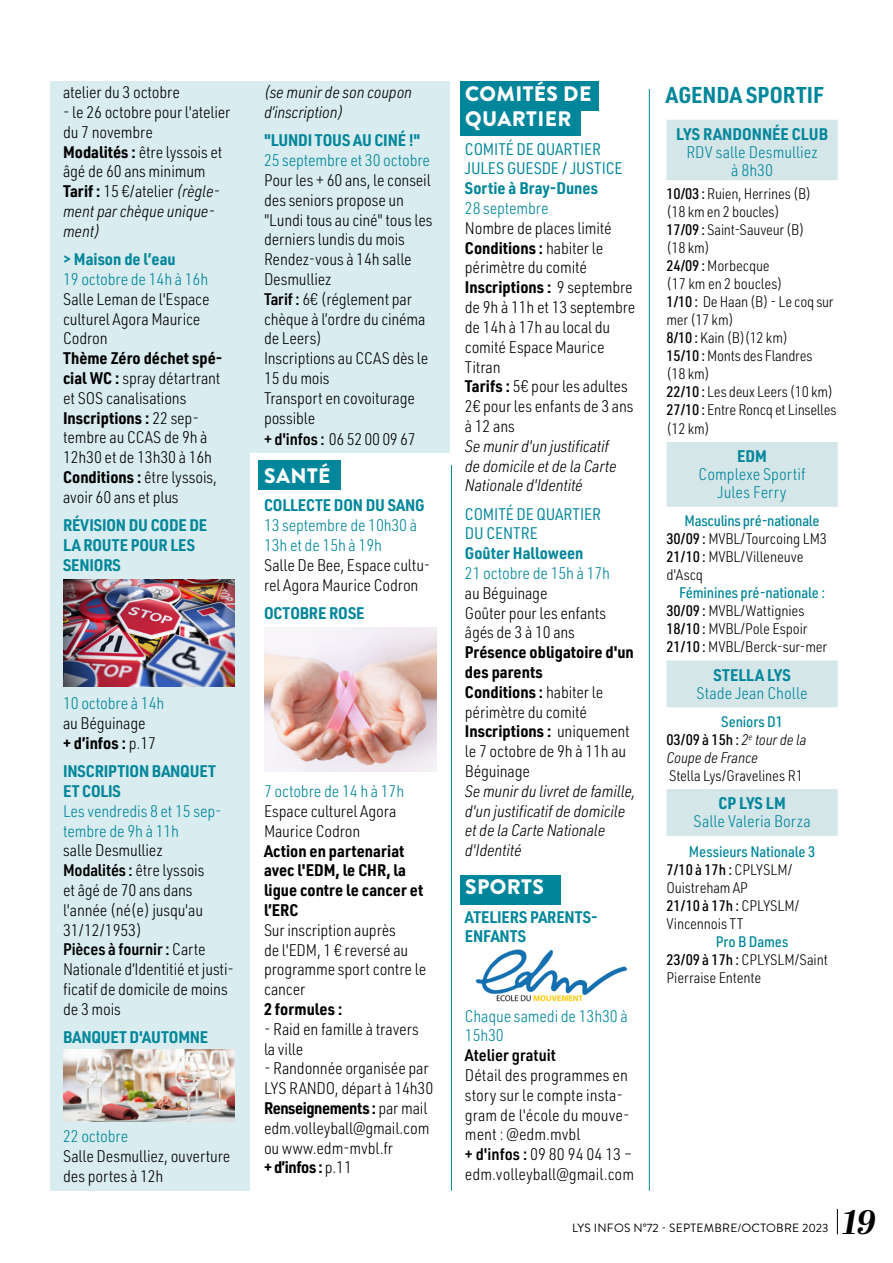
<style>
.page{position:relative;width:893px;height:1263px;background:#fff}
.page>*{position:absolute;margin:0;border:0;box-sizing:border-box;transform-origin:0 0}
.t1{font:italic 700 33.75px "Abril Display";color:#000}
.t2{font:700 22.5px "URWDIN Semi Cond";color:#00869a}
.t3{font:900 21px/25.2px "Brandon Grotesque";letter-spacing:.02em;color:#fff}
.t4{font:300 16.5px/19.8px "URWDIN Semi Cond";letter-spacing:-.01em;color:#000}
.t5{font:300 16.5px/19.8px "URWDIN Semi Cond";letter-spacing:-.01em;color:#00869a}
.t6{font:700 16.5px/19.8px "URWDIN Semi Cond";color:#00869a}
.t7{font:italic 300 16.5px/19.8px "URWDIN Semi Cond";letter-spacing:-.01em;color:#000}
.t8{font:700 16.5px/19.8px "URWDIN Semi Cond";color:#000}
.t9{font:16.5px/19.8px "URWDIN Semi Cond";letter-spacing:-.01em;color:#00869a}
.t10{font:600 16.5px "URWDIN Semi Cond";color:#000}
.t11{font:300 15px/18px "URWDIN Semi Cond";letter-spacing:-.01em;color:#000}
.t12{font:italic 300 15px/18px "URWDIN Semi Cond";letter-spacing:-.01em;color:#000}
.t13{font:12px "Brandon Grotesque";letter-spacing:.02em;color:#000}
.s1{font-weight:700}
.s2{font-style:italic}
.s3{font-weight:600}
.s4{font-weight:500}
.s5{font-weight:500;color:#00869a}
.s6{font-weight:500;font-style:normal;color:#00869a}
.s7{font-weight:500;font-style:normal}
</style>
<div class="page">
<div style="left:250px;top:81px;width:200px;height:371px;background:#d9ecef"></div>
<div style="left:460px;top:106px;width:121px;height:30px;background:#00869a"></div>
<div style="left:460px;top:81px;width:138px;height:30px;background:#00869a"></div>
<div style="left:50px;top:81px;width:200px;height:1110px;background:#d9ecef"></div>
<div style="left:460px;top:875px;width:100px;height:29px;background:#00869a"></div>
<svg style="left:837px;top:1209px;width:1px;height:25px"></svg>
<div style="left:259px;top:460px;width:82px;height:30px;background:#00869a"></div>
<svg style="left:666px;top:120px;width:172px;height:716px"></svg>
<img style="left:63px;top:579px;width:172px;height:107px">
<img style="left:475px;top:949px;width:153px;height:52px">
<hr style="left:451px;top:465px;width:1px;height:726px;background:#00869a">
<hr style="left:649px;top:89px;width:1px;height:1102px;background:#00869a">
<img style="left:265px;top:627px;width:171px;height:145px">
<img style="left:63px;top:1050px;width:172px;height:72px">
<p class="t4" style="left:63px;top:82px;width:118px">atelier du 3 octobre</p>
<p class="t4" style="left:63px;top:102px;width:169px">- le 26 octobre pour l'atelier du 7 novembre<br><span class="s1">Modalités :</span> être lyssois et âgé de 60 ans minimum<br><span class="s1">Tarif :</span> 15 €/atelier <span class="s2">(règle&shy;ment par chèque unique&shy;ment)</span></p>
<p class="t6" style="left:63px;top:249px;width:114px">&gt; Maison de l’eau</p>
<p class="t5" style="left:63px;top:269px;width:147px">19 octobre de 14h à 16h</p>
<p class="t4" style="left:63px;top:289px;width:148px">Salle Leman de l'Espace culturel Agora Maurice<br>Codron</p>
<p class="t4" style="left:63px;top:348px;width:161px"><span class="s1">Thème Zéro déchet spé&shy;cial WC :</span> spray détartrant et SOS canalisations<br><span class="s1">Inscriptions :</span> 22 sep&shy;tembre au CCAS de 9h à<br>12h30 et de 13h30 à 16h<br><span class="s1">Conditions :</span> être lyssois, avoir 60 ans et plus</p>
<p class="t6" style="left:63px;top:515px;width:146px">RÉVISION DU CODE DE<br>LA ROUTE POUR LES<br>SENIORS</p>
<p class="t7" style="left:264px;top:82px;width:150px">(se munir de son coupon d’inscription)</p>
<p class="t6" style="left:264px;top:130px;width:158px">"LUNDI TOUS AU CINÉ !"</p>
<p class="t5" style="left:264px;top:150px;width:168px">25 septembre et 30 octobre</p>
<p class="t4" style="left:264px;top:170px;width:170px">Pour les + 60 ans, le conseil des seniors propose un "Lundi tous au ciné" tous les derniers lundis du mois<br>Rendez-vous à 14h salle<br>Desmulliez<br><span class="s3">Tarif :</span> 6€ (réglement par chèque à l’ordre du cinéma de Leers)<br>Inscriptions au CCAS dès le<br>15 du mois<br>Transport en covoiturage possible</p>
<p class="t4" style="left:264px;top:429px;width:153px"><span class="s3">+ d'infos :</span> 06 52 00 09 67</p>
<p class="t3" style="left:264px;top:464px;width:68px">SANTÉ</p>
<p class="t6" style="left:264px;top:495px;width:162px">COLLECTE DON DU SANG</p>
<p class="t5" style="left:264px;top:515px;width:155px">13 septembre de 10h30 à<br>13h et de 15h à 19h</p>
<p class="t4" style="left:264px;top:555px;width:168px">Salle De Bee, Espace cultu&shy;rel Agora Maurice Codron</p>
<p class="t6" style="left:264px;top:602px;width:102px">OCTOBRE ROSE</p>
<p class="t5" style="left:63px;top:693px;width:103px">10 octobre à 14h</p>
<p class="t4" style="left:63px;top:713px;width:94px">au Béguinage <span class="s1">+ d’infos :</span> p.17</p>
<p class="t6" style="left:63px;top:761px;width:154px">INSCRIPTION BANQUET<br>ET COLIS</p>
<p class="t5" style="left:63px;top:801px;width:160px">Les vendredis 8 et 15 sep&shy;tembre de 9h à 11h</p>
<p class="t4" style="left:63px;top:840px;width:172px">salle Desmulliez<br><span class="s3">Modalités :</span> être lyssois<br>et âgé de 70 ans dans l'année (né(e) jusqu'au<br>31/12/1953)<br><span class="s3">Pièces à fournir :</span> Carte<br>Nationale d’Identitié et justi&shy;ficatif de domicile de moins de 3 mois</p>
<p class="t6" style="left:63px;top:1027px;width:147px">BANQUET D'AUTOMNE</p>
<p class="t5" style="left:63px;top:1126px;width:67px">22 octobre</p>
<p class="t4" style="left:63px;top:1146px;width:169px">Salle Desmulliez, ouverture des portes à 12h</p>
<p class="t5" style="left:264px;top:781px;width:142px">7 octobre de 14 h à 17h</p>
<p class="t4" style="left:264px;top:801px;width:134px">Espace culturel Agora<br>Maurice Codron</p>
<p class="t8" style="left:264px;top:840px;width:161px">Action en partenariat avec l'EDM, le CHR, la ligue contre le cancer et l’ERC</p>
<p class="t4" style="left:264px;top:919px;width:164px">Sur inscription auprès<br>de l'EDM, 1 € reversé au programme sport contre le cancer</p>
<p class="t8" style="left:264px;top:998px;width:80px">2 formules :</p>
<p class="t4" style="left:264px;top:1018px;width:156px">- Raid en famille à travers la ville</p>
<p class="t4" style="left:264px;top:1058px;width:171px">- Randonnée organisée par<br>LYS RANDO, départ à 14h30<br><span class="s1">Renseignements :</span> par mail edm.volleyball@gmail.com ou www.edm-mvbl.fr<br><span class="s1">+ d’infos :</span> p.11</p>
<p class="t3" style="left:465px;top:82px;width:128px">COMITÉS DE<br>QUARTIER</p>
<p class="t9" style="left:465px;top:138px;width:159px">COMITÉ DE QUARTIER<br>JULES GUESDE / JUSTICE</p>
<p class="t6" style="left:465px;top:178px;width:135px">Sortie à Bray-Dunes</p>
<p class="t5" style="left:465px;top:198px;width:85px">28 septembre</p>
<p class="t4" style="left:465px;top:218px;width:172px">Nombre de places limité<br><span class="s1">Conditions :</span> habiter le périmètre du comité<br><span class="s1">Inscriptions :</span> 9 septembre de 9h à 11h et 13 septembre de 14h à 17h au local du comité Espace Maurice<br>Titran<br><span class="s1">Tarifs :</span> 5€ pour les adultes<br>2€ pour les enfants de 3 ans à 12 ans</p>
<p class="t7" style="left:465px;top:435px;width:153px">Se munir d'un justificatif de domicile et de la Carte<br>Nationale d'Identité</p>
<p class="t9" style="left:465px;top:503px;width:138px">COMITÉ DE QUARTIER<br>DU CENTRE</p>
<p class="t6" style="left:465px;top:543px;width:120px">Goûter Halloween</p>
<p class="t5" style="left:465px;top:563px;width:147px">21 octobre de 15h à 17h</p>
<p class="t4" style="left:465px;top:583px;width:143px">au Béguinage<br>Goûter pour les enfants âgés de 3 à 10 ans</p>
<p class="t4" style="left:465px;top:642px;width:170px"><span class="s1">Présence obligatoire d'un des parents<br>Conditions :</span> habiter le périmètre du comité<br><span class="s1">Inscriptions :</span> uniquement le 7 octobre de 9h à 11h au<br>Béguinage</p>
<p class="t7" style="left:465px;top:781px;width:172px">Se munir du livret de famille, d'un justificatif de domicile et de la Carte Nationale d'Identité</p>
<p class="t3" style="left:465px;top:875px;width:80px">SPORTS</p>
<p class="t6" style="left:465px;top:906px;width:134px">ATELIERS PARENTS-<br>ENFANTS</p>
<p class="t5" style="left:465px;top:1005px;width:164px">Chaque samedi de 13h30 à<br>15h30</p>
<p class="t10" style="left:465px;top:1044px;width:92px">Atelier gratuit</p>
<p class="t4" style="left:465px;top:1065px;width:171px">Détail des programmes en story sur le compte insta&shy;gram de l'école du mouve&shy;ment : @edm.mvbl<br><span class="s3">+ d'infos :</span> 09 80 94 04 13 – edm.volleyball@gmail.com</p>
<h2 class="t2" style="left:666px;top:79px;width:160px">AGENDA SPORTIF</h2>
<p class="t6" style="left:676px;top:124px;width:153px">LYS RANDONNÉE CLUB</p>
<p class="t5" style="left:686px;top:143px;width:133px;line-height:18px;text-align:center">RDV salle Desmulliez à 8h30</p>
<p class="t11" style="left:666px;top:185px;width:171px"><span class="s4">10/03 :</span> Ruien, Herrines (B)<br>(18 km en 2 boucles)<br><span class="s4">17/09 :</span> Saint-Sauveur (B)<br>(18 km)<br><span class="s4">24/09 :</span> Morbecque<br>(17 km en 2 boucles)<br><span class="s4">1/10 :</span> De Haan (B) - Le coq sur mer (17 km)<br><span class="s4">8/10 :</span> Kain (B)(12 km)<br><span class="s4">15/10 :</span> Monts des Flandres<br>(18 km)<br><span class="s4">22/10 :</span> Les deux Leers (10 km)<br><span class="s4">27/10 :</span> Entre Roncq et Linselles (12 km)</p>
<p class="t6" style="left:737px;top:446px;width:31px">EDM</p>
<p class="t5" style="left:699px;top:465px;width:109px;line-height:18px;text-align:center">Complexe Sportif<br>Jules Ferry</p>
<p class="t11" style="left:666px;top:511px;width:162px;text-indent:18px"><span class="s5">Masculins pré-nationale<br></span><span class="s4">30/09 :</span> MVBL/Tourcoing LM3<br><span class="s4">21/10 :</span> MVBL/Villeneuve d'Ascq</p>
<p class="t11" style="left:666px;top:583px;width:162px;text-indent:13px"><span class="s5">Féminines pré-nationale :<br></span><span class="s4">30/09 :</span> MVBL/Wattignies<br><span class="s4">18/10 :</span> MVBL/Pole Espoir<br><span class="s4">21/10 :</span> MVBL/Berck-sur-mer</p>
<p class="t6" style="left:713px;top:664px;width:79px">STELLA LYS</p>
<p class="t5" style="left:697px;top:683px;width:113px">Stade Jean Cholle</p>
<p class="t12" style="left:666px;top:712px;width:141px;text-indent:55px"><span class="s6">Seniors D1<br></span><span class="s7">03/09 à 15h :</span> 2<sup>e</sup> tour de la<br>Coupe de France</p>
<p class="t11" style="left:669px;top:766px;width:135px">Stella Lys/Gravelines R1</p>
<p class="t6" style="left:718px;top:793px;width:69px">CP LYS LM</p>
<p class="t5" style="left:693px;top:811px;width:119px">Salle Valeria Borza</p>
<p class="t11" style="left:667px;top:842px;width:150px;text-indent:22px"><span class="s5">Messieurs Nationale 3<br></span><span class="s4">7/10 à 17h :</span> CPLYSLM/<br>Ouistreham AP<br><span class="s4">21/10 à 17h :</span> CPLYSLM/<br>Vincennois TT</p>
<p class="t11" style="left:667px;top:932px;width:163px;text-indent:49px"><span class="s5">Pro B Dames<br></span><span class="s4">23/09 à 17h :</span> CPLYSLM/Saint<br>Pierraise Entente</p>
<p class="t13" style="left:572px;top:1220px;width:258px">LYS INFOS N°72 - SEPTEMBRE/OCTOBRE 2023</p>
<h1 class="t1" style="left:842px;top:1198px;width:36px">19</h1>
</div>
